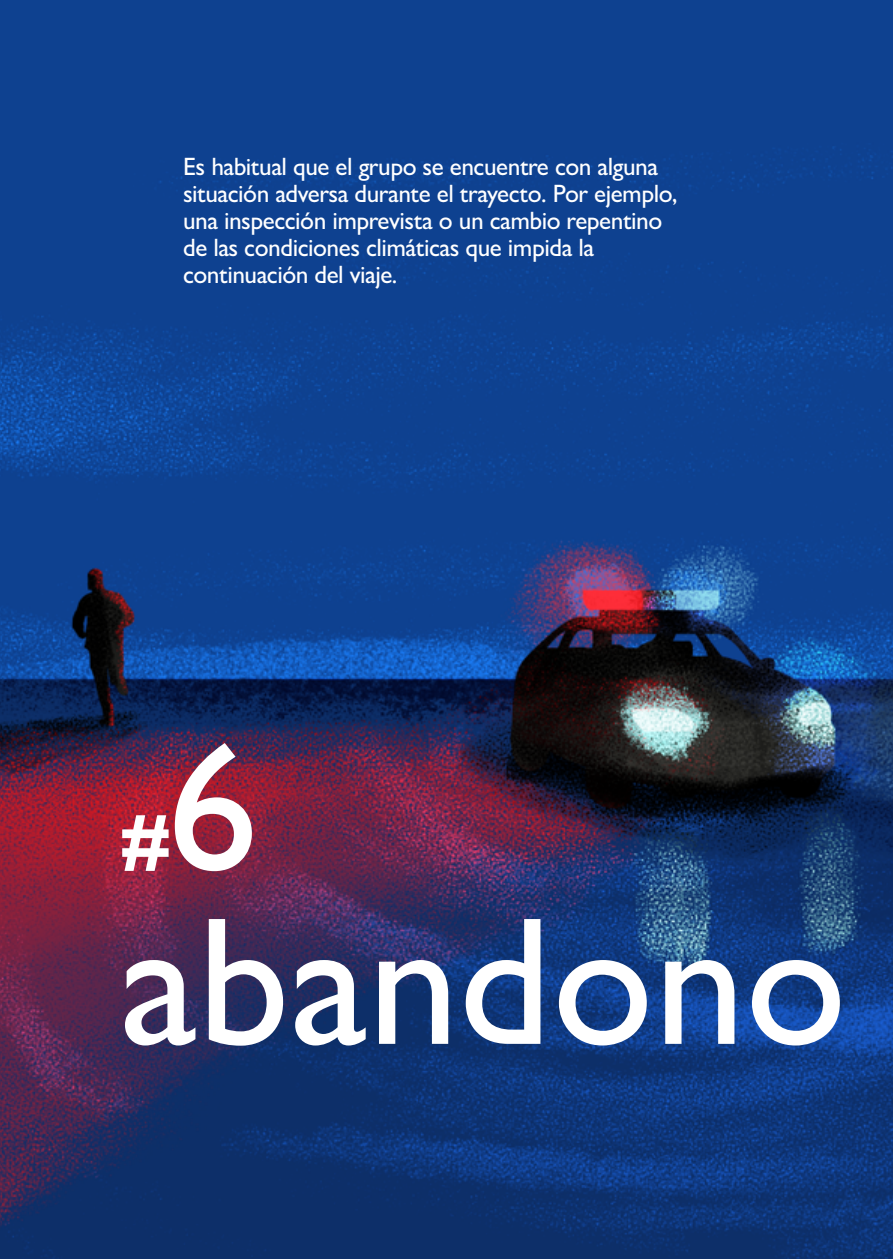
<style>
.page{position:relative;width:893px;height:1259px;background:#fff}
.page>*{position:absolute;margin:0;border:0;box-sizing:border-box;transform-origin:0 0}
.t1{font:500 183px/174.3px "Gill Sans Nova";color:#fff}
.t2{font:800 77.7px "Gill Sans Nova";color:#fff}
.t3{font:500 25.2px/27px "Gill Sans Nova";letter-spacing:-.02em;color:#fff}
</style>
<div class="page">
<img style="left:0;top:0;width:893px;height:1259px">
<p class="t3" style="left:183px;top:153px;width:496px">Es habitual que el grupo se encuentre con alguna situación adversa durante el trayecto. Por ejemplo, una inspección imprevista o un cambio repentino de las condiciones climáticas que impida la continuación del viaje.</p>
<h1 class="t1" style="left:119px;top:718px;width:728px">6 abandono</h1>
<h2 class="t2" style="left:119px;top:794px;width:53px">#</h2>
</div>
